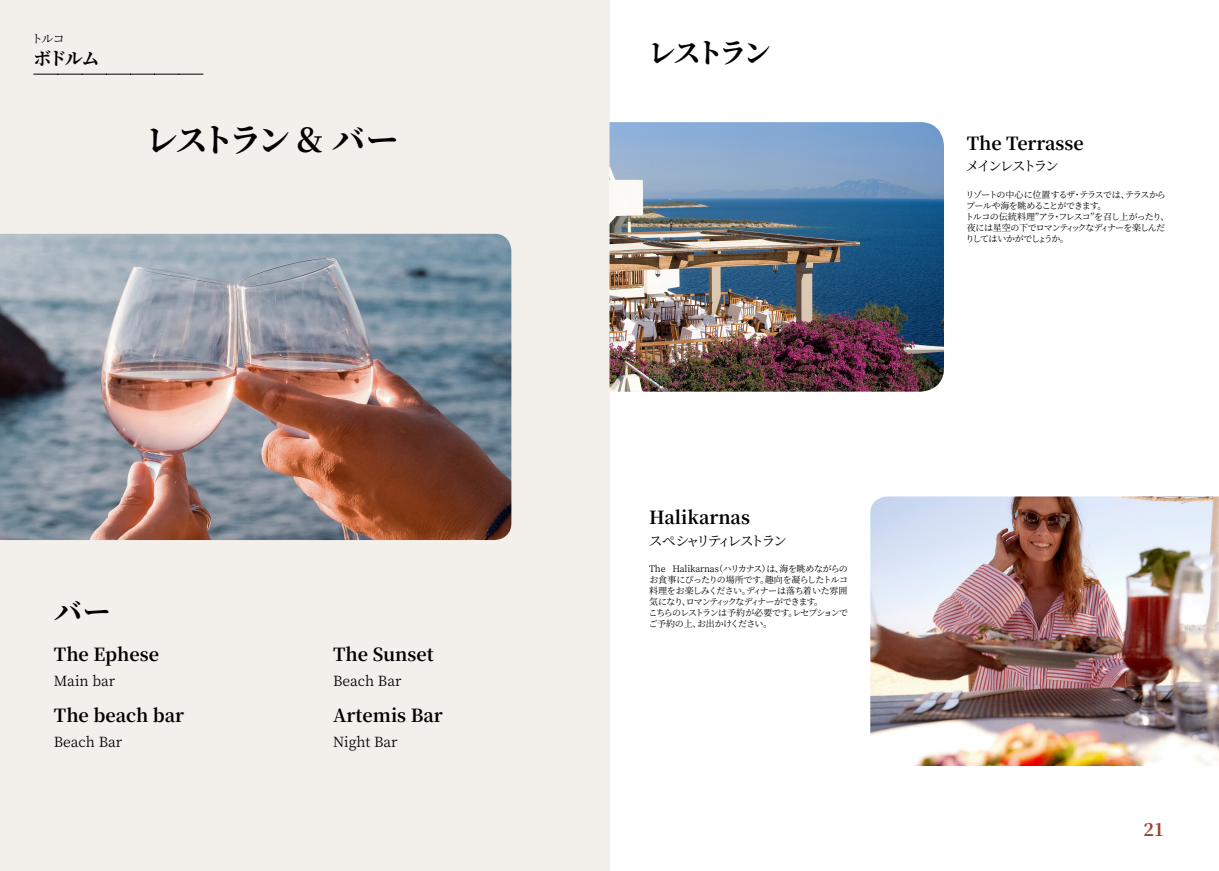
<style>
.page{position:relative;width:1219px;height:871px;background:#fff}
.page>*{position:absolute;margin:0;border:0;box-sizing:border-box;transform-origin:0 0}
.t1{font:700 33px "Noto Serif JP";letter-spacing:-.135em;color:#000}
.t2{font:700 28px "Noto Serif JP";letter-spacing:-.135em;color:#000}
.t3{font:700 18px "Noto Serif JP";color:#000}
.t4{font:700 18px "Noto Serif JP";color:#9d432c}
.t5{font:14px "Noto Serif JP";letter-spacing:-.01em;color:#000}
.t6{font:14px "Noto Serif JP";letter-spacing:-.205em;color:#000}
.t7{font:14px "Noto Serif JP";letter-spacing:-.18em;color:#000}
.t8{font:12px "Noto Serif JP";color:#000}
.t9{font:9px/11px "Noto Serif JP";letter-spacing:-.075em;color:#000}
</style>
<div class="page">
<div style="left:0;top:0;width:609px;height:870px;background:#f3f0ec"></div>
<img style="left:0;top:234px;width:511px;height:306px">
<img style="left:609px;top:122px;width:335px;height:269px">
<img style="left:870px;top:496px;width:349px;height:269px">
<svg style="left:34px;top:74px;width:169px;height:1px"></svg>
<h3 class="t8" style="left:31px;top:32px;width:35px">トルコ</h3>
<h3 class="t3" style="left:34px;top:48px;width:67px">ボドルム</h3>
<h1 class="t1" style="left:145px;top:121px;width:255px">レストラン &amp; バー</h1>
<h2 class="t2" style="left:54px;top:596px;width:58px">バー</h2>
<h3 class="t3" style="left:54px;top:644px;width:107px">The Ephese</h3>
<h3 class="t5" style="left:54px;top:672px;width:63px">Main bar</h3>
<h3 class="t3" style="left:54px;top:705px;width:132px">The beach bar</h3>
<h3 class="t5" style="left:54px;top:733px;width:70px">Beach Bar</h3>
<h3 class="t3" style="left:333px;top:644px;width:102px">The Sunset</h3>
<h3 class="t5" style="left:333px;top:672px;width:70px">Beach Bar</h3>
<h3 class="t3" style="left:333px;top:705px;width:111px">Artemis Bar</h3>
<h3 class="t5" style="left:333px;top:733px;width:66px">Night Bar</h3>
<h2 class="t2" style="left:648px;top:37px;width:125px">レストラン</h2>
<h3 class="t3" style="left:649px;top:507px;width:102px">Halikarnas</h3>
<h3 class="t6" style="left:649px;top:532px;width:140px">スペシャリティレストラン</h3>
<p class="t9" style="left:648px;top:563px;width:201px">The Halikarnas（ハリカナス）は、海を眺めながらのお食事にぴったりの場所です。趣向を凝らしたトルコ料理をお楽しみください。ディナーは落ち着いた雰囲気になり、ロマンティックなディナーができます。<br>こちらのレストランは予約が必要です。レセプションでご予約の上、お出かけください。</p>
<h3 class="t3" style="left:967px;top:133px;width:119px">The Terrasse</h3>
<h3 class="t7" style="left:965px;top:158px;width:95px">メインレストラン</h3>
<p class="t9" style="left:965px;top:189px;width:206px">リゾートの中心に位置するザ・テラスでは、テラスからプールや海を眺めることができます。<br>トルコの伝統料理”アラ・フレスコ”を召し上がったり、夜には星空の下でロマンティックなディナーを楽しんだりしてはいかがでしょうか。</p>
<h3 class="t4" style="left:1143px;top:818px;width:23px">21</h3>
</div>
